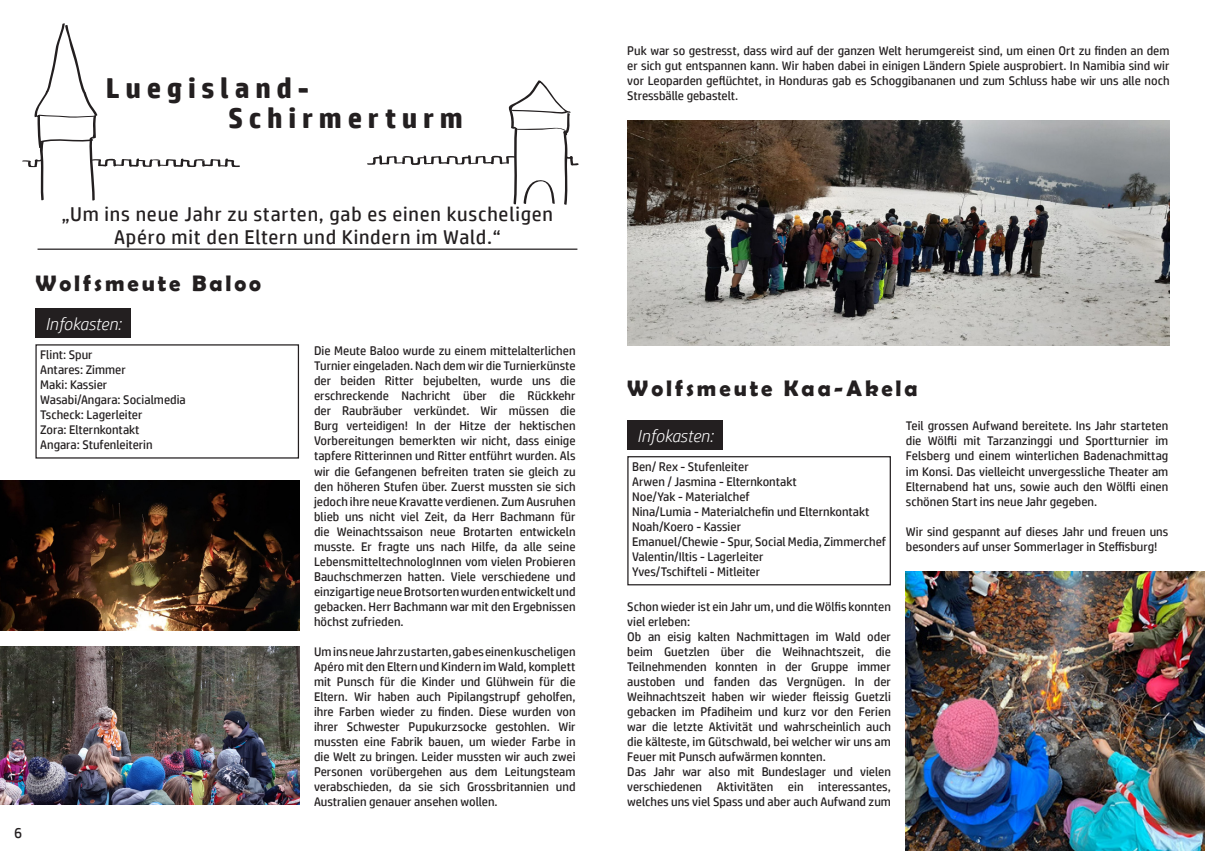
<style>
.page{position:relative;width:1205px;height:851px;background:#fff}
.page>*{position:absolute;margin:0;border:0;box-sizing:border-box;transform-origin:0 0}
.t1{font:700 28.75px/30px "HP Simplified";letter-spacing:.2em;color:#231f20}
.t2{font:700 22.5px "Berlin Sans FB Demi";letter-spacing:.13em;color:#231f20}
.t3{font:20px/22.5px "HP Simplified";letter-spacing:.04em;color:#231f20;text-align:center}
.t4{font:italic 300 17.5px "HP Simplified";color:#fff}
.t5{font:15px "HP Simplified";color:#231f20}
.t6{font:12.5px/15px "HP Simplified";color:#231f20}
</style>
<div class="page">
<svg style="left:22px;top:23px;width:218px;height:178px"></svg>
<svg style="left:367px;top:80px;width:212px;height:125px"></svg>
<hr style="left:38px;top:248px;width:539px;height:2px;background:#231f20">
<div style="left:35px;top:308px;width:96px;height:30px;background:#231f20"></div>
<img style="left:627px;top:120px;width:542px;height:225px">
<img style="left:0;top:480px;width:299px;height:150px">
<img style="left:0;top:646px;width:299px;height:158px">
<div style="left:627px;top:456px;width:264px;height:129px;border:1px solid #231f20"></div>
<div style="left:627px;top:420px;width:96px;height:30px;background:#231f20"></div>
<img style="left:906px;top:571px;width:299px;height:279px">
<h1 class="t1" style="left:228px;top:73px;width:236px;text-indent:-122px">Luegisland-<br>Schirmerturm</h1>
<p class="t5" style="left:14px;top:823px;width:10px">6</p>
<h3 class="t3" style="left:62px;top:202px;width:492px">„Um ins neue Jahr zu starten, gab es einen kuscheligen<br>Apéro mit den Eltern und Kindern im Wald.“</h3>
<h2 class="t2" style="left:35px;top:270px;width:227px">Wolfsmeute Baloo</h2>
<h3 class="t4" style="left:45px;top:314px;width:77px">Infokasten:</h3>
<p class="t6" style="left:40px;top:347px;width:147px">Flint: Spur<br>Antares: Zimmer<br>Maki: Kassier<br>Wasabi/Angara: Socialmedia<br>Tscheck: Lagerleiter<br>Zora: Elternkontakt<br>Angara: Stufenleiterin</p>
<p class="t6" style="left:314px;top:343px;width:263px;text-align:justify">Die Meute Baloo wurde zu einem mittelalterlichen Turnier eingeladen. Nach dem wir die Turnierkünste der beiden Ritter bejubelten, wurde uns die erschreckende Nachricht über die Rückkehr der Raubräuber verkündet. Wir müssen die Burg verteidigen! In der Hitze der hektischen Vorbereitungen bemerkten wir nicht, dass einige tapfere Ritterinnen und Ritter entführt wurden. Als wir die Gefangenen befreiten traten sie gleich zu den höheren Stufen über. Zuerst mussten sie sich jedoch ihre neue Kravatte verdienen. Zum Ausruhen blieb uns nicht viel Zeit, da Herr Bachmann für die Weinachtssaison neue Brotarten entwickeln musste. Er fragte uns nach Hilfe, da alle seine LebensmitteltechnologInnen vom vielen Probieren Bauchschmerzen hatten. Viele verschiedene und einzigartige neue Brotsorten wurden entwickelt und gebacken. Herr Bachmann war mit den Ergebnissen höchst zufrieden.</p>
<p class="t6" style="left:314px;top:643px;width:263px;text-align:justify">Um ins neue Jahr zu starten, gab es einen kuscheligen Apéro mit den Eltern und Kindern im Wald, komplett mit Punsch für die Kinder und Glühwein für die Eltern. Wir haben auch Pipilangstrupf geholfen, ihre Farben wieder zu finden. Diese wurden von ihrer Schwester Pupukurzsocke gestohlen. Wir mussten eine Fabrik bauen, um wieder Farbe in die Welt zu bringen. Leider mussten wir auch zwei Personen vorübergehen aus dem Leitungsteam verabschieden, da sie sich Grossbritannien und Australien genauer ansehen wollen.</p>
<p class="t6" style="left:627px;top:43px;width:544px;text-align:justify">Puk war so gestresst, dass wird auf der ganzen Welt herumgereist sind, um einen Ort zu finden an dem er sich gut entspannen kann. Wir haben dabei in einigen Ländern Spiele ausprobiert. In Namibia sind wir vor Leoparden geflüchtet, in Honduras gab es Schoggibananen und zum Schluss habe wir uns alle noch Stressbälle gebastelt.</p>
<h2 class="t2" style="left:627px;top:375px;width:292px">Wolfsmeute Kaa-Akela</h2>
<h3 class="t4" style="left:637px;top:425px;width:77px">Infokasten:</h3>
<p class="t6" style="left:906px;top:418px;width:264px;text-align:justify">Teil grossen Aufwand bereitete. Ins Jahr starteten die Wölfli mit Tarzanzinggi und Sportturnier im Felsberg und einem winterlichen Badenachmittag im Konsi. Das vielleicht unvergessliche Theater am Elternabend hat uns, sowie auch den Wölfli einen schönen Start ins neue Jahr gegeben.</p>
<p class="t6" style="left:906px;top:523px;width:264px">Wir sind gespannt auf dieses Jahr und freuen uns besonders auf unser Sommerlager in Steffisburg!</p>
<p class="t6" style="left:632px;top:459px;width:255px">Ben/ Rex - Stufenleiter<br>Arwen / Jasmina - Elternkontakt<br>Noe/Yak - Materialchef<br>Nina/Lumia - Materialchefin und Elternkontakt<br>Noah/Koero - Kassier<br>Emanuel/Chewie - Spur, Social Media, Zimmerchef<br>Valentin/Iltis - Lagerleiter<br>Yves/Tschifteli - Mitleiter</p>
<p class="t6" style="left:627px;top:598px;width:265px">Schon wieder ist ein Jahr um, und die Wölfis konnten viel erleben:<br>Ob an eisig kalten Nachmittagen im Wald oder beim Guetzlen über die Weihnachtszeit, die Teilnehmenden konnten in der Gruppe immer austoben und fanden das Vergnügen. In der Weihnachtszeit haben wir wieder fleissig Guetzli gebacken im Pfadiheim und kurz vor den Ferien war die letzte Aktivität und wahrscheinlich auch die kälteste, im Gütschwald, bei welcher wir uns am Feuer mit Punsch aufwärmen konnten.<br>Das Jahr war also mit Bundeslager und vielen verschiedenen Aktivitäten ein interessantes, welches uns viel Spass und aber auch Aufwand zum</p>
</div>
